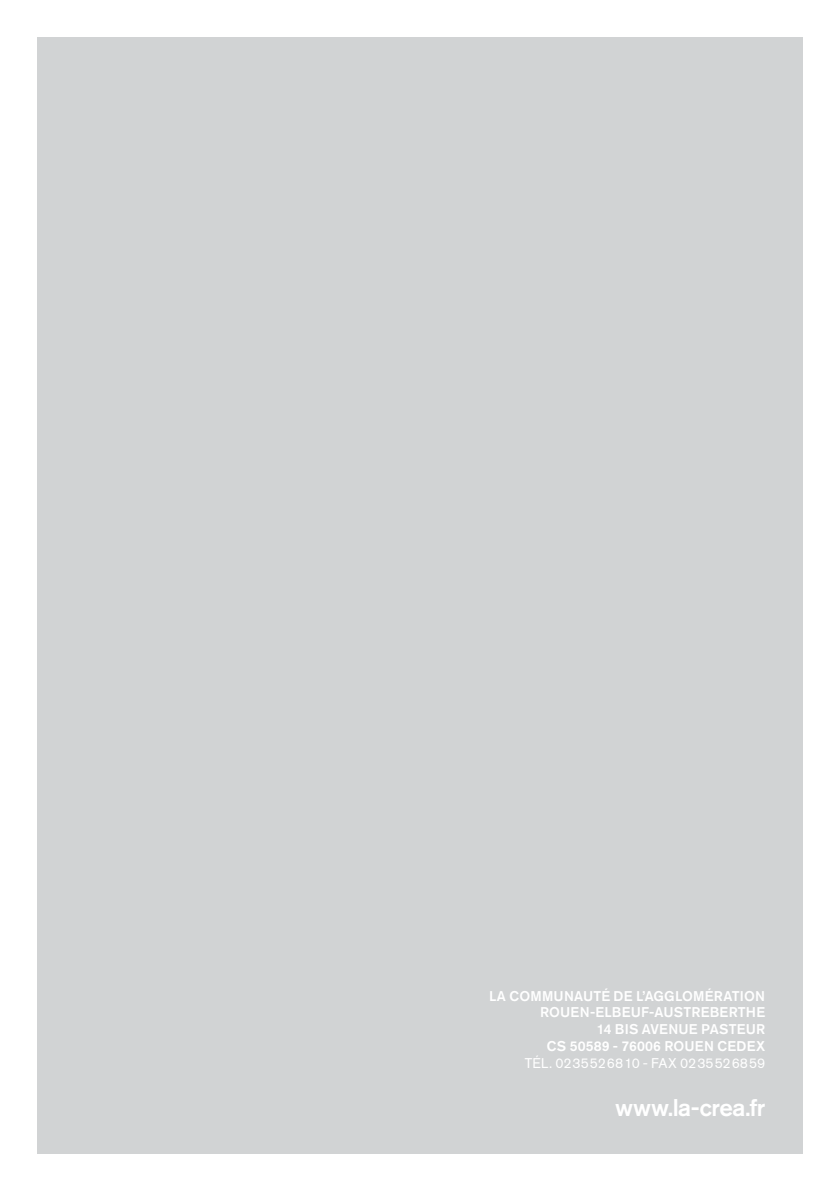
<style>
.page{position:relative;width:840px;height:1191px;background:#fff}
.page>*{position:absolute;margin:0;border:0;box-sizing:border-box;transform-origin:0 0}
.t1{font:500 24px "Akzidenz Grotesk Std";color:#fff}
.t2{font:500 14px "Akzidenz Grotesk Std";letter-spacing:.015em;color:#fff}
.t3{font:14px "Akzidenz Grotesk Std";color:#fff}
</style>
<div class="page">
<div style="left:37px;top:37px;width:765px;height:1116px;background:#d1d3d4"></div>
<p class="t2" style="left:489px;top:987px;width:42px">LA COMMUNAUTÉ</p>
<p class="t2" style="left:613px;top:987px;width:153px">DE L’AGGLOMÉRATION</p>
<p class="t2" style="left:540px;top:1004px;width:226px">ROUEN-ELBEUF-AUSTREBERTHE</p>
<p class="t2" style="left:596px;top:1020px;width:170px">14 BIS AVENUE PASTEUR</p>
<p class="t2" style="left:546px;top:1037px;width:128px">CS 50589 - 76006 ROUEN</p>
<p class="t2" style="left:717px;top:1037px;width:47px">CEDEX</p>
<p class="t3" style="left:524px;top:1054px;width:242px">Tél. 0235526810 - Fax 0235526859</p>
<h1 class="t1" style="left:615px;top:1093px;width:151px">WWW.LA-CREA.FR</h1>
</div>
